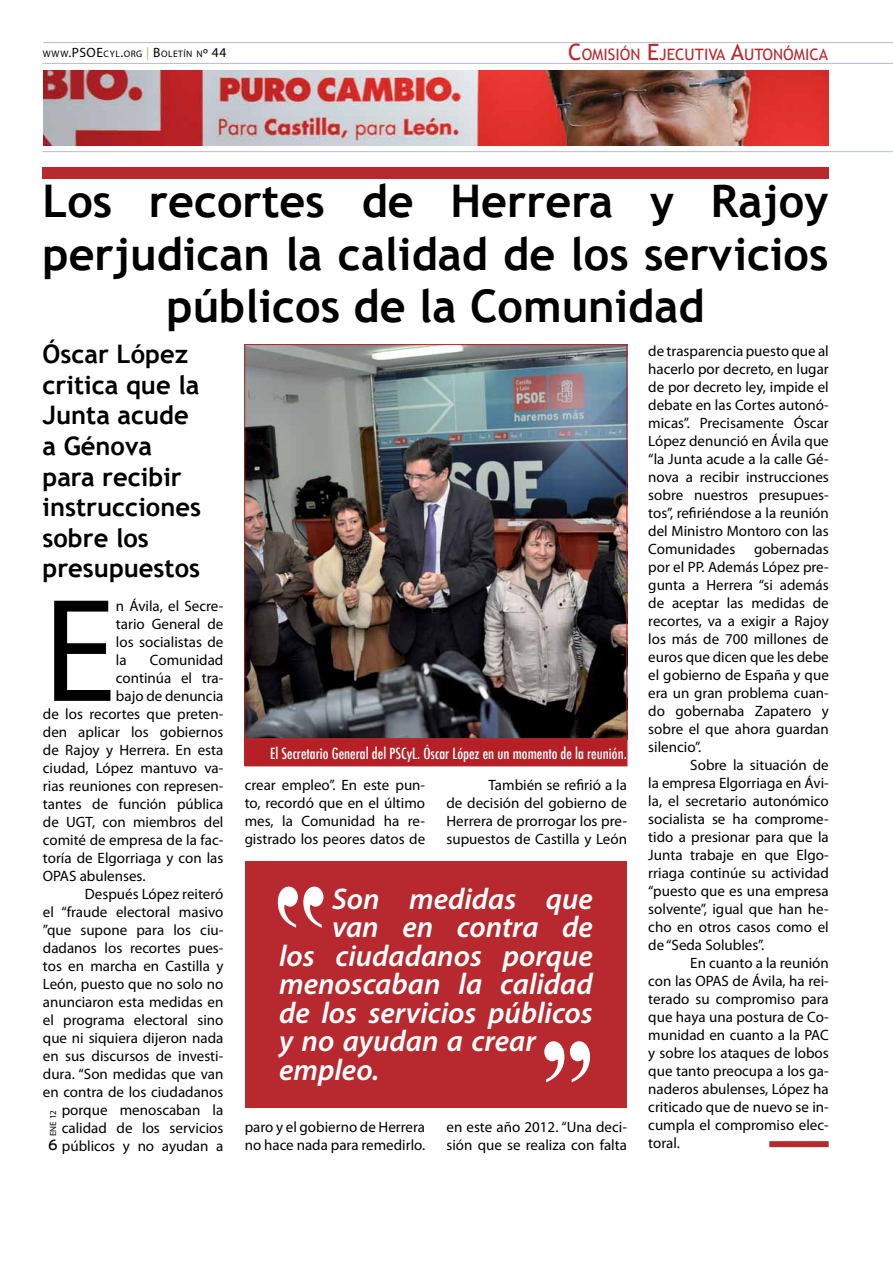
<style>
.page{position:relative;width:893px;height:1263px;background:#fff}
.page>*{position:absolute;margin:0;border:0;box-sizing:border-box;transform-origin:0 0}
.t1{font:148.5px "Myriad Pro";color:#000}
.t2{font:700 45px/52.5px "Trebuchet MS";color:#000;text-align:center}
.t3{font:italic 600 30px "Myriad Pro";color:#fff}
.t4{font:700 25.5px/30.6px "Trebuchet MS";color:#000}
.t5{font:15.75px "Trebuchet MS";color:#b8292f}
.t6{font:15px/18px "Myriad Pro";color:#000;text-align:justify}
.t7{font:500 condensed 15px "Futura";color:#fff}
.t8{font:9.45px "Myriad Pro";letter-spacing:.055em;color:#000}
.t9{font:9px "Myriad Pro";color:#000}
.s1{font-size:13.5px}
.s2{font-size:13.5px;color:#beae78}
.s3{font-size:22.5px}
.s4{font-family:"Interstate"}
</style>
<div class="page">
<div style="left:43px;top:167px;width:786px;height:11px;background:#b8292f"></div>
<hr style="left:43px;top:42px;width:850px;height:1px;background:#b6bdd0">
<img style="left:43px;top:70px;width:785px;height:75px">
<img style="left:246px;top:346px;width:379px;height:391px">
<div style="left:244px;top:344px;width:383px;height:395px;border:1px solid #b42025"></div>
<div style="left:245px;top:739px;width:382px;height:27px;background:#b42025"></div>
<div style="left:769px;top:1141px;width:60px;height:6px;background:#b8292f"></div>
<hr style="left:43px;top:63px;width:850px;height:1px;background:#b6bdd0">
<hr style="left:43px;top:151px;width:850px;height:1px;background:#b6bdd0">
<div style="left:245px;top:861px;width:382px;height:247px;background:#b8292f"></div>
<svg style="left:278px;top:887px;width:45px;height:41px"></svg>
<svg style="left:544px;top:1041px;width:46px;height:41px"></svg>
<p class="t8" style="left:43px;top:48px;width:185px">WWW<span class="s1">.PSOE</span>CYL<span class="s1">.</span>ORG <span class="s2">|</span> <span class="s1">B</span>OLETÍN N<span class="s1">º 44</span></p>
<p class="t5" style="left:568px;top:45px;width:261px"><span class="s3">C</span>OMISIÓN <span class="s3">E</span>JECUTIVA <span class="s3">A</span>UTONÓMICA</p>
<h2 class="t2" style="left:42px;top:175px;width:787px">Los recortes de Herrera y Rajoy perjudican la calidad de los servicios públicos de la Comunidad</h2>
<h3 class="t4" style="left:43px;top:339px;width:160px">Óscar López critica que la<br>Junta acude a Génova para recibir instrucciones sobre los presupuestos</h3>
<p class="t6" style="left:648px;top:341px;width:182px">de trasparencia puesto que al hacerlo por decreto, en lugar de por decreto ley, impide el debate en las Cortes autonó&shy;micas”. Precisamente Óscar López denunció en Ávila que “la Junta acude a la calle Gé&shy;nova a recibir instrucciones sobre nuestros presupues&shy;tos”, refiriéndose a la reunión del Ministro Montoro con las Comunidades gobernadas por el PP. Además López pre&shy;gunta a Herrera “si además de aceptar las medidas de recortes, va a exigir a Rajoy los más de 700 millones de euros que dicen que les debe el gobierno de España y que era un gran problema cuan&shy;do gobernaba Zapatero y sobre el que ahora guardan silencio”.</p>
<p class="t6" style="left:648px;top:755px;width:182px;text-indent:42px">Sobre la situación de la empresa Elgorriaga en Ávi&shy;la, el secretario autonómico socialista se ha comprome&shy;tido a presionar para que la Junta trabaje en que Elgo&shy;rriaga continúe su actividad “puesto que es una empresa solvente”, igual que han he&shy;cho en otros casos como el de “Seda Solubles”.</p>
<p class="t6" style="left:648px;top:953px;width:182px;text-indent:42px">En cuanto a la reunión con las OPAS de Ávila, ha rei&shy;terado su compromiso para que haya una postura de Co&shy;munidad en cuanto a la PAC y sobre los ataques de lobos que tanto preocupa a los ga&shy;naderos abulenses, López ha criticado que de nuevo se in&shy;cumpla el compromiso elec&shy;toral.</p>
<h1 class="t1" style="left:43px;top:559px;width:75px">E</h1>
<p class="t6" style="left:116px;top:597px;width:109px">n Ávila, el Secre&shy;tario General de los socialistas de la</p>
<p class="t6" style="left:150px;top:651px;width:75px">Comunidad</p>
<p class="t6" style="left:116px;top:669px;width:109px">continúa el tra-</p>
<p class="t6" style="left:116px;top:687px;width:109px">bajo de denuncia</p>
<p class="t6" style="left:43px;top:705px;width:182px">de los recortes que preten-</p>
<p class="t6" style="left:43px;top:723px;width:182px">den aplicar los gobiernos</p>
<p class="t6" style="left:43px;top:741px;width:182px">de Rajoy y Herrera. En esta</p>
<p class="t6" style="left:43px;top:759px;width:182px">ciudad, López mantuvo va-</p>
<p class="t6" style="left:43px;top:777px;width:182px">rias reuniones con represen-</p>
<p class="t6" style="left:43px;top:795px;width:182px">tantes de función pública</p>
<p class="t6" style="left:43px;top:813px;width:182px">de UGT, con miembros del</p>
<p class="t6" style="left:43px;top:831px;width:182px">comité de empresa de la fac-</p>
<p class="t6" style="left:43px;top:849px;width:182px">toría de Elgorriaga y con las</p>
<p class="t6" style="left:43px;top:867px;width:104px">OPAS abulenses.</p>
<p class="t6" style="left:85px;top:885px;width:140px">Después López reiteró</p>
<p class="t6" style="left:43px;top:903px;width:182px">el “fraude electoral masivo</p>
<p class="t6" style="left:43px;top:921px;width:182px">”que supone para los ciu-</p>
<p class="t6" style="left:43px;top:939px;width:182px">dadanos los recortes pues-</p>
<p class="t6" style="left:43px;top:957px;width:182px">tos en marcha en Castilla y</p>
<p class="t6" style="left:43px;top:975px;width:182px">León, puesto que no solo no</p>
<p class="t6" style="left:43px;top:993px;width:182px">anunciaron esta medidas en</p>
<p class="t6" style="left:43px;top:1011px;width:182px">el programa electoral sino</p>
<p class="t6" style="left:43px;top:1029px;width:182px">que ni siquiera dijeron nada</p>
<p class="t6" style="left:43px;top:1047px;width:182px">en sus discursos de investi-</p>
<p class="t6" style="left:43px;top:1065px;width:182px">dura. “Son medidas que van</p>
<p class="t6" style="left:43px;top:1083px;width:182px">en contra de los ciudadanos</p>
<p class="t6" style="left:62px;top:1101px;width:163px">porque menoscaban la</p>
<p class="t6" style="left:62px;top:1119px;width:163px">calidad de los servicios</p>
<p class="t6" style="left:48px;top:1137px;width:177px"><span class="s4">6</span> públicos y no ayudan a</p>
<p class="t7" style="left:270px;top:743px;width:358px">El Secretario General del PSCyL. Óscar López en un momento de la reunión.</p>
<p class="t6" style="left:446px;top:776px;width:182px;text-indent:42px">También se refirió a la de decisión del gobierno de Herrera de prorrogar los pre&shy;supuestos de Castilla y León</p>
<p class="t6" style="left:245px;top:776px;width:182px">crear empleo”. En este pun&shy;to, recordó que en el último mes, la Comunidad ha re&shy;gistrado los peores datos de</p>
<h3 class="t3" style="left:332px;top:880px;width:262px">Son medidas que</h3>
<h3 class="t3" style="left:332px;top:908px;width:262px">van en contra de</h3>
<h3 class="t3" style="left:279px;top:937px;width:315px">los ciudadanos porque</h3>
<h3 class="t3" style="left:279px;top:965px;width:315px">menoscaban la calidad</h3>
<h3 class="t3" style="left:279px;top:994px;width:315px">de los servicios públicos</h3>
<h3 class="t3" style="left:279px;top:1022px;width:258px">y no ayudan a crear</h3>
<h3 class="t3" style="left:279px;top:1051px;width:102px">empleo.</h3>
<p class="t9" style="left:48px;top:1136px;width:27px;rotate:-90deg">ENE 12</p>
<p class="t6" style="left:245px;top:1118px;width:182px">paro y el gobierno de Herrera no hace nada para remedirlo.</p>
<p class="t6" style="left:446px;top:1118px;width:182px">en este año 2012. “Una deci&shy;sión que se realiza con falta</p>
</div>
